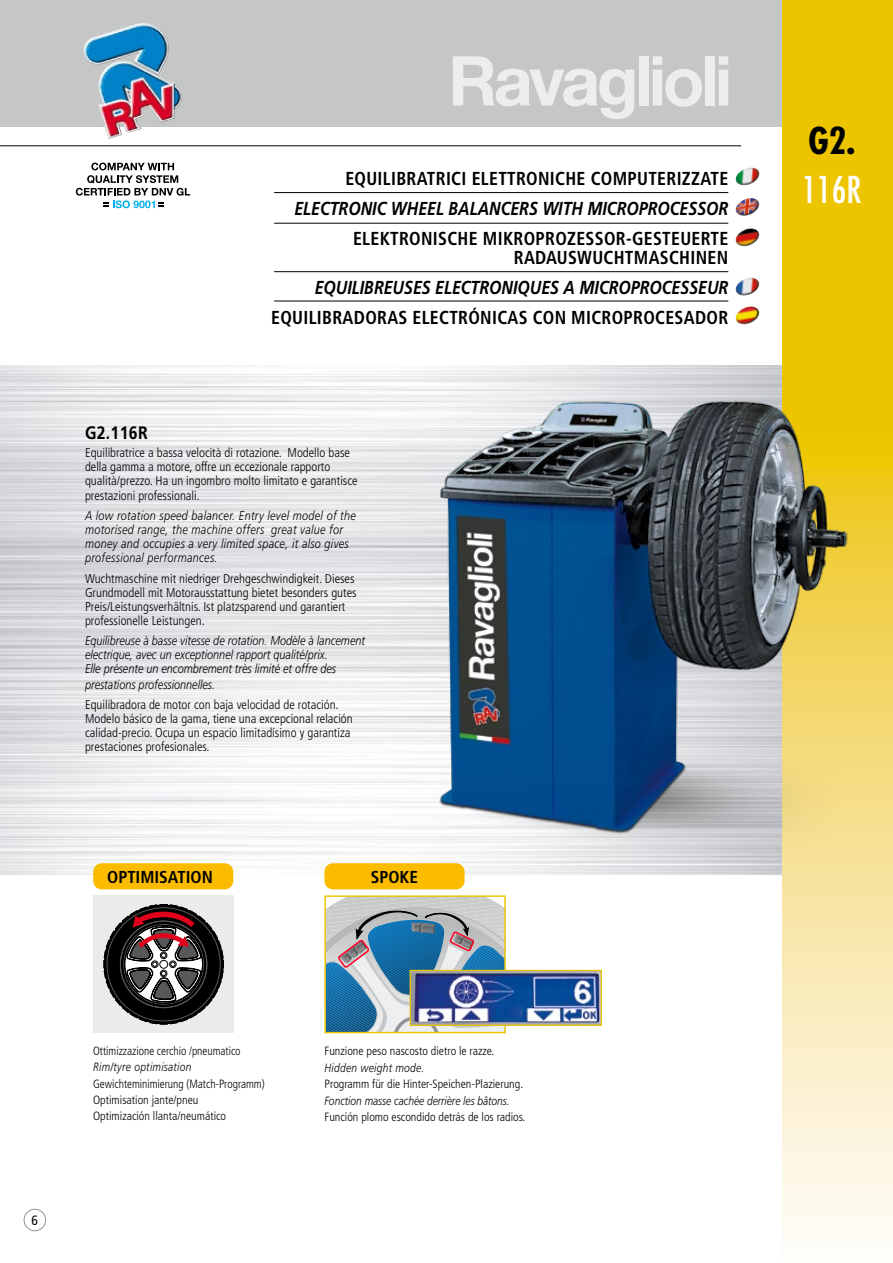
<style>
.page{position:relative;width:893px;height:1263px;background:#fff}
.page>*{position:absolute;margin:0;border:0;box-sizing:border-box;transform-origin:0 0}
.t1{font:condensed 36px "Futura Std";color:#fff}
.t2{font:700 condensed 36px "Futura Std";color:#000}
.t3{font:700 condensed 18.75px/19.2px "Frutiger LT Std";letter-spacing:.015em;color:#000;text-align:right;scale:.95 1}
.t4{font:italic 700 18.75px "Frutiger LT Std";color:#000;scale:.85 1}
.t5{font:700 18px "Frutiger LT Std";letter-spacing:.02em;color:#000;scale:.88 1}
.t6{font:700 condensed 17.25px "Frutiger LT Std";color:#000}
.t7{font:condensed 13.5px "Frutiger LT Std";color:#000}
.t8{font:300 condensed 12.75px/14px "Frutiger LT Std";color:#000}
.t9{font:italic 300 12.75px/14.1px "Frutiger LT Std";color:#000;scale:.85 1}
.t10{font:italic 300 12.75px/14px "Frutiger LT Std";letter-spacing:.03em;color:#000;scale:.85 1}
.t11{font:300 condensed 12px/16.2px "Frutiger LT Std";color:#000;scale:.95 1}
.t12{font:300 condensed 12px "Frutiger LT Std";color:#000}
.t13{font:italic 300 12px "Frutiger LT Std";letter-spacing:.03em;color:#000;scale:.85 1}
.t14{font:italic 300 12px "Frutiger LT Std";color:#000;scale:.85 1}
</style>
<div class="page">
<hr style="left:0;top:145px;width:741px;height:1px;background:#000">
<div style="left:0;top:0;width:893px;height:126px;background:#c5c6c6"></div>
<svg style="left:783px;top:0;width:110px;height:1236px;background:#f3d861"></svg>
<svg style="left:453px;top:56px;width:181px;height:63px"></svg>
<div style="left:639px;top:56px;width:9px;height:49px;background:#eceded"></div>
<div style="left:705px;top:56px;width:9px;height:49px;background:#eceded"></div>
<svg style="left:719px;top:56px;width:9px;height:49px"></svg>
<svg style="left:653px;top:56px;width:49px;height:51px"></svg>
<hr style="left:274px;top:192px;width:454px;height:1px;background:#000">
<hr style="left:274px;top:271px;width:454px;height:1px;background:#000">
<hr style="left:274px;top:223px;width:454px;height:1px;background:#000">
<hr style="left:274px;top:301px;width:454px;height:1px;background:#000">
<img style="left:735px;top:198px;width:25px;height:18px">
<img style="left:735px;top:228px;width:25px;height:19px">
<img style="left:735px;top:168px;width:25px;height:18px">
<img style="left:735px;top:278px;width:25px;height:18px">
<img style="left:735px;top:306px;width:25px;height:19px">
<svg style="left:326px;top:897px;width:178px;height:134px;background:#85a3b9"></svg>
<div style="left:324px;top:895px;width:182px;height:138px;border:1px solid #ecc400"></div>
<img style="left:412px;top:972px;width:188px;height:52px">
<div style="left:410px;top:970px;width:192px;height:56px;border:1px solid #ecc400"></div>
<div style="left:324px;top:863px;width:141px;height:26px;background:#fbbc00;border-radius:9px"></div>
<div style="left:93px;top:895px;width:141px;height:138px;background:#ebebea"></div>
<svg style="left:104px;top:904px;width:119px;height:120px"></svg>
<div style="left:93px;top:863px;width:140px;height:26px;background:#fbbc00;border-radius:9px"></div>
<div style="left:24px;top:1209px;width:22px;height:22px;border:1px solid #90979c;border-radius:50%"></div>
<img style="left:83px;top:23px;width:101px;height:116px">
<svg style="left:76px;top:163px;width:114px;height:45px"></svg>
<img style="left:411px;top:365px;width:456px;height:502px">
<h2 class="t3" style="left:345px;top:169px;width:405px">EQUILIBRATRICI ELETTRONICHE COMPUTERIZZATE</h2>
<h2 class="t4" style="left:294px;top:198px;width:512px">ELECTRONIC WHEEL BALANCERS WITH MICROPROCESSOR</h2>
<h2 class="t3" style="left:353px;top:229px;width:397px">ELEKTRONISCHE MIKROPROZESSOR-GESTEUERTE<br>RADAUSWUCHTMASCHINEN</h2>
<h2 class="t4" style="left:315px;top:276px;width:488px">EQUILIBREUSES ELECTRONIQUES A MICROPROCESSEUR</h2>
<h2 class="t3" style="left:271px;top:308px;width:483px">EQUILIBRADORAS ELECTRÓNICAS CON MICROPROCESADOR</h2>
<h3 class="t5" style="left:85px;top:422px;width:73px">G2.116R</h3>
<p class="t8" style="left:85px;top:445px;width:274px">Equilibratrice a bassa velocità di rotazione. Modello base della gamma a motore, offre un eccezionale rapporto qualità/prezzo. Ha un ingombro molto limitato e garantisce</p>
<p class="t8" style="left:85px;top:489px;width:116px">prestazioni professionali.</p>
<p class="t10" style="left:85px;top:509px;width:320px">A low rotation speed balancer. Entry level model of the motorised range, the machine offers great value for money and occupies a very limited space, it also gives professional performances.</p>
<p class="t8" style="left:85px;top:572px;width:273px">Wuchtmaschine mit niedriger Drehgeschwindigkeit. Dieses Grundmodell mit Motorausstattung bietet besonders gutes Preis/Leistungsverhältnis. Ist platzsparend und garantiert professionelle Leistungen.</p>
<p class="t9" style="left:85px;top:634px;width:331px">Equilibreuse à basse vitesse de rotation. Modèle à lancement electrique, avec un exceptionnel rapport qualité/prix.<br>Elle présente un encombrement très limité et offre des</p>
<p class="t9" style="left:85px;top:677px;width:155px">prestations professionnelles.</p>
<p class="t8" style="left:85px;top:698px;width:269px">Equilibradora de motor con baja velocidad de rotación.<br>Modelo básico de la gama, tiene una excepcional relación calidad-precio. Ocupa un espacio limitadísimo y garantiza prestaciones profesionales.</p>
<h3 class="t6" style="left:107px;top:866px;width:107px">OPTIMISATION</h3>
<h3 class="t6" style="left:371px;top:866px;width:49px">SPOKE</h3>
<p class="t7" style="left:32px;top:1212px;width:8px">6</p>
<p class="t11" style="left:93px;top:1043px;width:157px">Ottimizzazione cerchio /pneumatico</p>
<p class="t13" style="left:93px;top:1060px;width:117px">Rim/tyre optimisation</p>
<p class="t11" style="left:93px;top:1075px;width:182px">Gewichteminimierung (Match-Programm)<br>Optimisation jante/pneu<br>Optimización llanta/neumático</p>
<p class="t12" style="left:324px;top:1044px;width:172px">Funzione peso nascosto dietro le razze.</p>
<p class="t13" style="left:324px;top:1061px;width:119px">Hidden weight mode.</p>
<p class="t12" style="left:324px;top:1077px;width:200px">Programm für die Hinter-Speichen-Plazierung.</p>
<p class="t14" style="left:324px;top:1094px;width:220px">Fonction masse cachée derrière les bâtons.</p>
<p class="t12" style="left:324px;top:1110px;width:202px">Función plomo escondido detrás de los radios.</p>
<h1 class="t2" style="left:808px;top:118px;width:48px">G2.</h1>
<h1 class="t1" style="left:802px;top:168px;width:61px">116R</h1>
</div>
